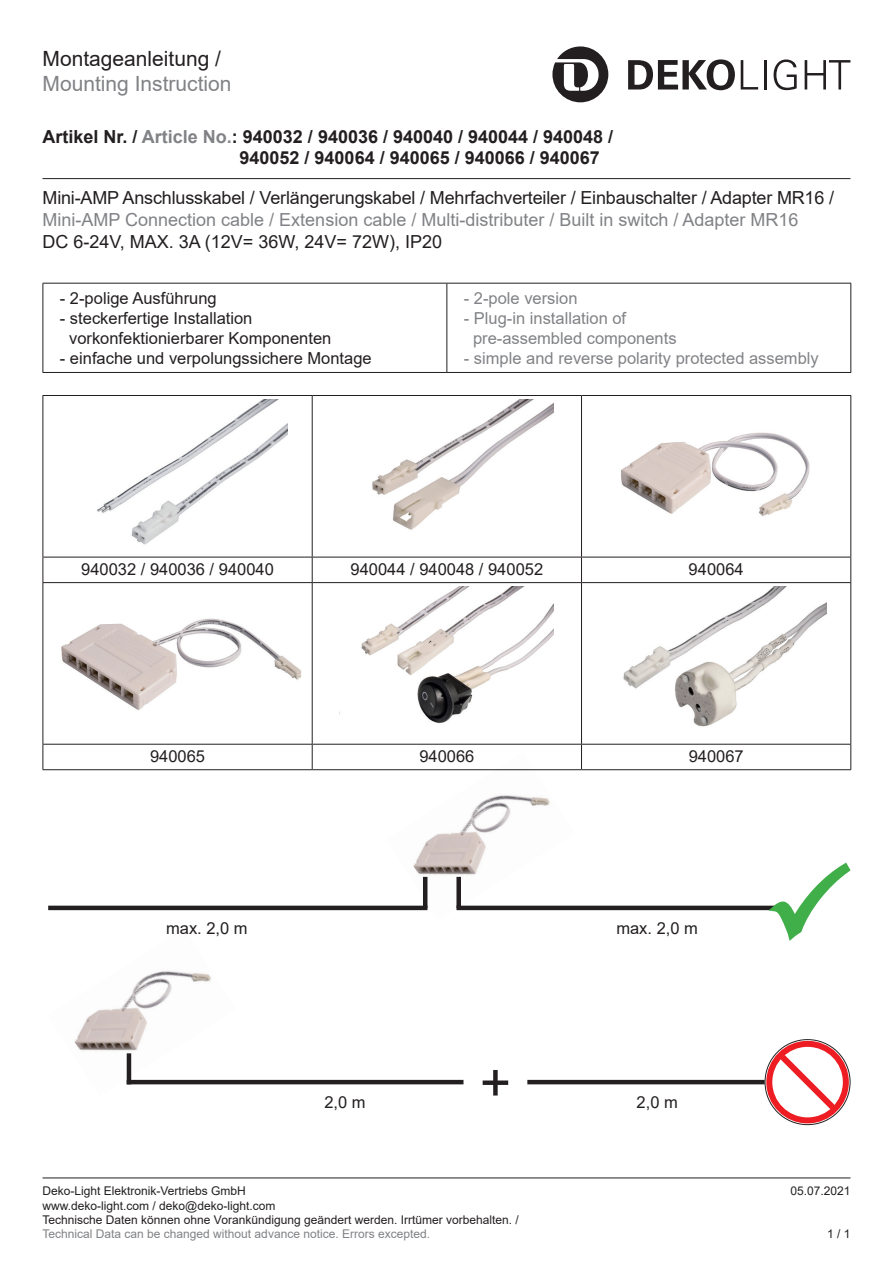
<style>
.page{position:relative;width:893px;height:1263px;background:#fff}
.page>*{position:absolute;margin:0;border:0;box-sizing:border-box;transform-origin:0 0}
.t1{font:54px "Arial";color:#231f20}
.t2{font:21px "Arial";color:#808285}
.t3{font:21px "Arial";color:#231f20}
.t4{font:18px "Arial";letter-spacing:-.01em;color:#231f20}
.t5{font:700 18px/21.6px "Arial";color:#231f20}
.t6{font:18px "Arial";color:#808285}
.t7{font:16.5px/19.8px "Arial";color:#231f20}
.t8{font:16.5px/19.8px "Arial";color:#808285}
.t9{font:12px/14.4px "Arial";color:#231f20}
.t10{font:12px "Arial";color:#808285}
.s1{color:#808285}
</style>
<div class="page">
<img style="left:387px;top:770px;width:188px;height:141px">
<img style="left:74px;top:971px;width:162px;height:114px">
<hr style="left:43px;top:178px;width:807px;height:1px;background:#231f20">
<svg style="left:552px;top:46px;width:56px;height:56px"></svg>
<svg style="left:628px;top:59px;width:107px;height:31px"></svg>
<svg style="left:741px;top:60px;width:17px;height:30px"></svg>
<hr style="left:764px;top:60px;width:2px;height:30px;background:#231f20">
<svg style="left:774px;top:59px;width:23px;height:31px"></svg>
<svg style="left:805px;top:60px;width:45px;height:30px"></svg>
<hr style="left:312px;top:396px;width:1px;height:161px;background:#231f20">
<hr style="left:581px;top:396px;width:1px;height:161px;background:#231f20">
<svg style="left:43px;top:558px;width:1px;height:24px"></svg>
<svg style="left:312px;top:558px;width:1px;height:24px"></svg>
<svg style="left:581px;top:558px;width:1px;height:24px"></svg>
<svg style="left:850px;top:558px;width:1px;height:24px"></svg>
<hr style="left:43px;top:582px;width:269px;height:1px;background:#231f20">
<hr style="left:43px;top:583px;width:1px;height:161px;background:#231f20">
<hr style="left:312px;top:582px;width:269px;height:1px;background:#231f20">
<hr style="left:312px;top:583px;width:1px;height:161px;background:#231f20">
<hr style="left:581px;top:582px;width:270px;height:1px;background:#231f20">
<hr style="left:581px;top:583px;width:1px;height:161px;background:#231f20">
<hr style="left:850px;top:583px;width:1px;height:161px;background:#231f20">
<hr style="left:43px;top:744px;width:269px;height:1px;background:#231f20">
<svg style="left:43px;top:744px;width:1px;height:25px"></svg>
<hr style="left:312px;top:744px;width:269px;height:1px;background:#231f20">
<svg style="left:312px;top:744px;width:1px;height:25px"></svg>
<hr style="left:581px;top:744px;width:270px;height:1px;background:#231f20">
<svg style="left:581px;top:744px;width:1px;height:25px"></svg>
<svg style="left:850px;top:744px;width:1px;height:25px"></svg>
<hr style="left:43px;top:769px;width:269px;height:1px;background:#231f20">
<hr style="left:312px;top:769px;width:269px;height:1px;background:#231f20">
<hr style="left:581px;top:769px;width:270px;height:1px;background:#231f20">
<hr style="left:43px;top:395px;width:269px;height:1px;background:#231f20">
<hr style="left:43px;top:396px;width:1px;height:161px;background:#231f20">
<hr style="left:312px;top:395px;width:269px;height:1px;background:#231f20">
<hr style="left:581px;top:395px;width:270px;height:1px;background:#231f20">
<hr style="left:850px;top:396px;width:1px;height:161px;background:#231f20">
<hr style="left:43px;top:557px;width:269px;height:1px;background:#231f20">
<hr style="left:312px;top:557px;width:269px;height:1px;background:#231f20">
<hr style="left:581px;top:557px;width:270px;height:1px;background:#231f20">
<img style="left:97px;top:399px;width:191px;height:146px">
<img style="left:372px;top:399px;width:182px;height:131px">
<img style="left:339px;top:586px;width:214px;height:138px">
<img style="left:623px;top:586px;width:203px;height:141px">
<img style="left:621px;top:432px;width:189px;height:85px">
<img style="left:61px;top:618px;width:241px;height:92px">
<hr style="left:43px;top:283px;width:404px;height:1px;background:#231f20">
<hr style="left:43px;top:284px;width:1px;height:88px;background:#231f20">
<hr style="left:447px;top:283px;width:404px;height:1px;background:#231f20">
<hr style="left:446px;top:284px;width:1px;height:88px;background:#231f20">
<hr style="left:850px;top:284px;width:1px;height:88px;background:#231f20">
<hr style="left:43px;top:372px;width:404px;height:1px;background:#231f20">
<hr style="left:447px;top:372px;width:404px;height:1px;background:#231f20">
<hr style="left:43px;top:1177px;width:807px;height:1px;background:#231f20">
<hr style="left:48px;top:906px;width:379px;height:4px;background:#231f20">
<hr style="left:127px;top:1080px;width:336px;height:4px;background:#231f20">
<hr style="left:527px;top:1080px;width:238px;height:4px;background:#231f20">
<hr style="left:456px;top:906px;width:331px;height:4px;background:#231f20">
<svg style="left:765px;top:1039px;width:85px;height:86px"></svg>
<div style="left:766px;top:1041px;width:83px;height:82px;border:6px solid #ee1d23;border-radius:50%"></div>
<svg style="left:774px;top:1048px;width:67px;height:68px"></svg>
<hr style="left:423px;top:877px;width:4px;height:31px;background:#231f20">
<hr style="left:127px;top:1053px;width:4px;height:31px;background:#231f20">
<div style="left:456px;top:877px;width:5px;height:31px;background:#231f20"></div>
<svg style="left:775px;top:905px;width:12px;height:6px"></svg>
<p class="t3" style="left:43px;top:44px;width:180px">Montageanleitung /</p>
<p class="t2" style="left:43px;top:69px;width:191px">Mounting Instruction</p>
<p class="t5" style="left:240px;top:126px;width:375px;text-indent:-197px">Artikel Nr. / <span class="s1">Article No.</span>: 940032 / 940036 / 940040 / 940044 / 940048 /<br>940052 / 940064 / 940065 / 940066 / 940067</p>
<p class="t4" style="left:43px;top:186px;width:793px">Mini-AMP Anschlusskabel / Verlängerungskabel / Mehrfachverteiler / Einbauschalter / Adapter MR16 /</p>
<p class="t6" style="left:43px;top:207px;width:757px">Mini-AMP Connection cable / Extension cable / Multi-distributer / Built in switch / Adapter MR16</p>
<p class="t4" style="left:43px;top:229px;width:401px">DC 6-24V, MAX. 3A (12V= 36W, 24V= 72W), IP20</p>
<p class="t7" style="left:60px;top:288px;width:158px">- 2-polige Ausführung</p>
<p class="t7" style="left:69px;top:308px;width:264px;text-indent:-9px">- steckerfertige Installation vorkonfektionierbarer Komponenten</p>
<p class="t7" style="left:60px;top:348px;width:313px">- einfache und verpolungssichere Montage</p>
<p class="t8" style="left:464px;top:288px;width:115px">- 2-pole version</p>
<p class="t8" style="left:473px;top:308px;width:205px;text-indent:-9px">- Plug-in installation of pre-assembled components</p>
<p class="t8" style="left:464px;top:348px;width:356px">- simple and reverse polarity protected assembly</p>
<p class="t7" style="left:81px;top:559px;width:194px">940032 / 940036 / 940040</p>
<p class="t7" style="left:350px;top:559px;width:194px">940044 / 940048 / 940052</p>
<p class="t7" style="left:689px;top:559px;width:57px">940064</p>
<p class="t7" style="left:150px;top:746px;width:57px">940065</p>
<p class="t7" style="left:419px;top:746px;width:57px">940066</p>
<p class="t7" style="left:689px;top:746px;width:57px">940067</p>
<p class="t7" style="left:166px;top:918px;width:83px">max. 2,0 m</p>
<p class="t7" style="left:616px;top:918px;width:83px">max. 2,0 m</p>
<h1 class="t1" style="left:480px;top:1045px;width:33px">+</h1>
<p class="t7" style="left:324px;top:1092px;width:43px">2,0 m</p>
<p class="t7" style="left:637px;top:1092px;width:43px">2,0 m</p>
<p class="t9" style="left:43px;top:1184px;width:205px">Deko-Light Elektronik-Vertriebs GmbH</p>
<p class="t9" style="left:790px;top:1184px;width:62px">05.07.2021</p>
<p class="t9" style="left:43px;top:1198px;width:478px">www.deko-light.com / deko@deko-light.com<br>Technische Daten können ohne Vorankündigung geändert werden. Irrtümer vorbehalten. /</p>
<p class="t10" style="left:43px;top:1226px;width:389px">Technical Data can be changed without advance notice. Errors excepted.</p>
<p class="t9" style="left:827px;top:1227px;width:25px">1 / 1</p>
</div>
